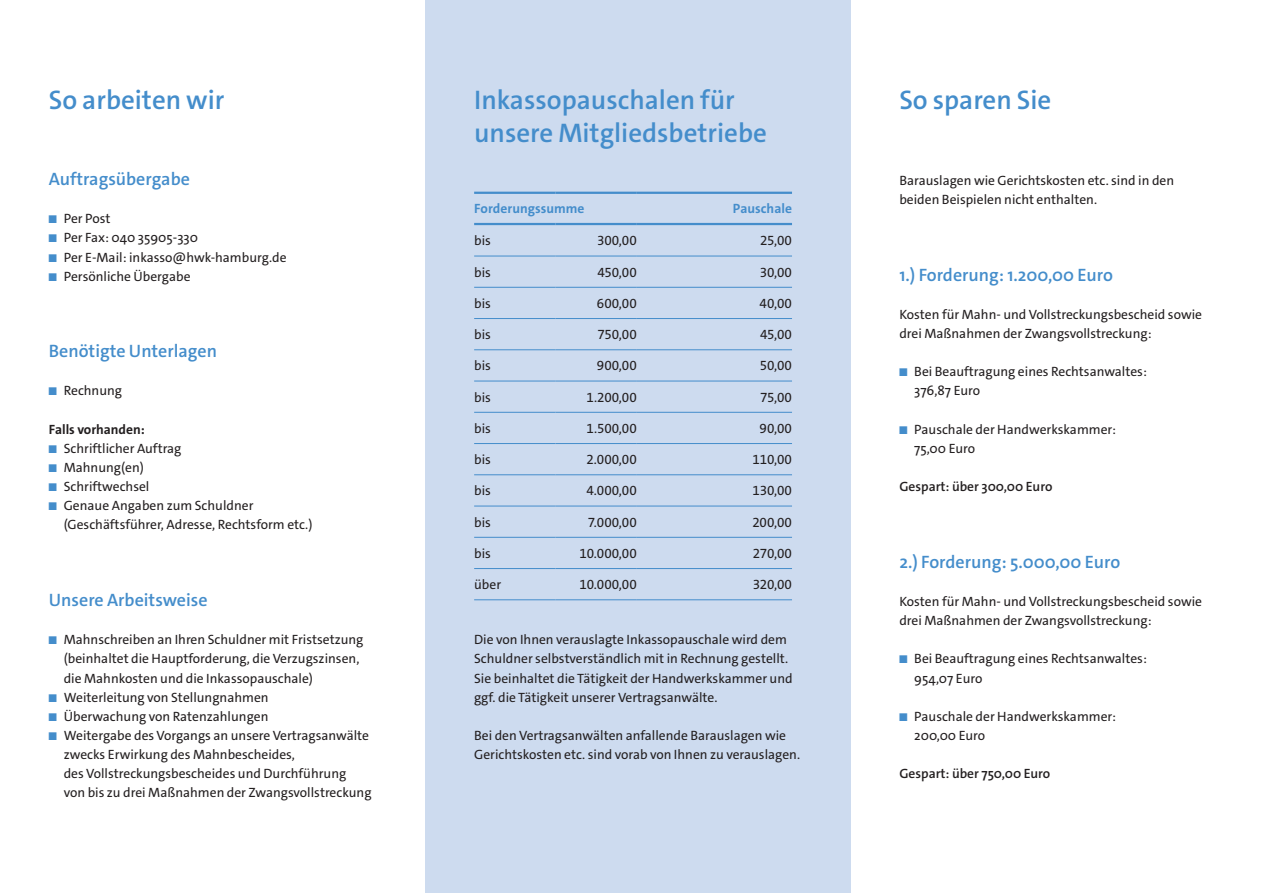
<style>
.page{position:relative;width:1263px;height:893px;background:#fff}
.page>*{position:absolute;margin:0;border:0;box-sizing:border-box;transform-origin:0 0}
.DIN_lang_Überschrift{font:600 27px/32.4px "The Sans C4 s";color:#448dcb}
.DIN_lang_Überschrift-2{font:600 18px "The Sans C4 s";color:#448dcb}
.DIN_lang_Fließtext_F{font:13.5px/19.2px "The Sans C4 s";color:#231f20}
.Tab_Körper{font:13.5px "The Sans C4 s";letter-spacing:.005em;color:#231f20}
.DIN_lang_Überschrift-3{font:13.5px/19.2px "The Sans C4 s";color:#231f20}
.DIN_lang_Aufzählung{font:600 13.5px "The Sans C4 s";color:#231f20}
.Tab_Körper_Linke_Spa{font:13.5px "The Sans C4 s";color:#231f20}
.Tab_Kopf{font:700 13.5px "The Sans C4 s";letter-spacing:.005em;color:#448dcb}
.DIN_lang_Aufzählung-2{font:700 13.5px "The Sans C4 s";color:#231f20}
.s1{font-size:11.4px;color:#448dcb}
</style>
<div class="page">
<div style="left:425px;top:0;width:426px;height:893px;background:#cddbef"></div>
<hr style="left:474px;top:192px;width:81px;height:2px;background:#448dcb">
<hr style="left:555px;top:192px;width:82px;height:2px;background:#448dcb">
<hr style="left:637px;top:192px;width:155px;height:2px;background:#448dcb">
<hr style="left:474px;top:223px;width:81px;height:2px;background:#448dcb">
<hr style="left:555px;top:223px;width:82px;height:2px;background:#448dcb">
<hr style="left:637px;top:223px;width:155px;height:2px;background:#448dcb">
<hr style="left:474px;top:256px;width:81px;height:1px;background:#448dcb">
<hr style="left:555px;top:256px;width:82px;height:1px;background:#448dcb">
<hr style="left:637px;top:256px;width:155px;height:1px;background:#448dcb">
<hr style="left:474px;top:287px;width:81px;height:1px;background:#448dcb">
<hr style="left:555px;top:287px;width:82px;height:1px;background:#448dcb">
<hr style="left:637px;top:287px;width:155px;height:1px;background:#448dcb">
<hr style="left:474px;top:318px;width:81px;height:1px;background:#448dcb">
<hr style="left:555px;top:318px;width:82px;height:1px;background:#448dcb">
<hr style="left:637px;top:318px;width:155px;height:1px;background:#448dcb">
<hr style="left:474px;top:349px;width:81px;height:1px;background:#448dcb">
<hr style="left:555px;top:349px;width:82px;height:1px;background:#448dcb">
<hr style="left:637px;top:349px;width:155px;height:1px;background:#448dcb">
<hr style="left:474px;top:381px;width:81px;height:1px;background:#448dcb">
<hr style="left:555px;top:381px;width:82px;height:1px;background:#448dcb">
<hr style="left:637px;top:381px;width:155px;height:1px;background:#448dcb">
<hr style="left:474px;top:412px;width:81px;height:1px;background:#448dcb">
<hr style="left:555px;top:412px;width:82px;height:1px;background:#448dcb">
<hr style="left:637px;top:412px;width:155px;height:1px;background:#448dcb">
<hr style="left:474px;top:443px;width:81px;height:1px;background:#448dcb">
<hr style="left:555px;top:443px;width:82px;height:1px;background:#448dcb">
<hr style="left:637px;top:443px;width:155px;height:1px;background:#448dcb">
<hr style="left:474px;top:474px;width:81px;height:1px;background:#448dcb">
<hr style="left:555px;top:474px;width:82px;height:1px;background:#448dcb">
<hr style="left:637px;top:474px;width:155px;height:1px;background:#448dcb">
<hr style="left:474px;top:506px;width:81px;height:1px;background:#448dcb">
<hr style="left:555px;top:506px;width:82px;height:1px;background:#448dcb">
<hr style="left:637px;top:506px;width:155px;height:1px;background:#448dcb">
<hr style="left:474px;top:537px;width:81px;height:1px;background:#448dcb">
<hr style="left:555px;top:537px;width:82px;height:1px;background:#448dcb">
<hr style="left:637px;top:537px;width:155px;height:1px;background:#448dcb">
<hr style="left:474px;top:568px;width:81px;height:1px;background:#448dcb">
<hr style="left:555px;top:568px;width:82px;height:1px;background:#448dcb">
<hr style="left:637px;top:568px;width:155px;height:1px;background:#448dcb">
<hr style="left:474px;top:599px;width:81px;height:1px;background:#448dcb">
<hr style="left:555px;top:599px;width:82px;height:1px;background:#448dcb">
<hr style="left:637px;top:599px;width:155px;height:1px;background:#448dcb">
<p class="DIN_lang_Überschrift" style="left:49px;top:84px;width:177px">So arbeiten wir</p>
<p class="DIN_lang_Überschrift-2" style="left:49px;top:167px;width:143px">Auftragsübergabe</p>
<p class="DIN_lang_Fließtext_F" style="left:49px;top:209px;width:63px"><span class="s1">■</span> Per Post</p>
<p class="DIN_lang_Fließtext_F" style="left:49px;top:228px;width:151px"><span class="s1">■</span> Per Fax: 040 35905-330</p>
<p class="DIN_lang_Fließtext_F" style="left:49px;top:247px;width:239px"><span class="s1">■</span> Per E-Mail: inkasso@hwk-hamburg.de</p>
<p class="DIN_lang_Fließtext_F" style="left:49px;top:267px;width:143px"><span class="s1">■</span> Persönliche Übergabe</p>
<p class="DIN_lang_Überschrift-2" style="left:49px;top:340px;width:170px">Benötigte Unterlagen</p>
<p class="DIN_lang_Fließtext_F" style="left:49px;top:381px;width:75px"><span class="s1">■</span> Rechnung</p>
<p class="DIN_lang_Aufzählung-2" style="left:49px;top:420px;width:97px">Falls vorhanden:</p>
<p class="DIN_lang_Fließtext_F" style="left:49px;top:439px;width:134px"><span class="s1">■</span> Schriftlicher Auftrag</p>
<p class="DIN_lang_Fließtext_F" style="left:49px;top:458px;width:97px"><span class="s1">■</span> Mahnung(en)</p>
<p class="DIN_lang_Fließtext_F" style="left:49px;top:477px;width:102px"><span class="s1">■</span> Schriftwechsel</p>
<p class="DIN_lang_Fließtext_F" style="left:64px;top:496px;width:250px;text-indent:-15px"><span class="s1">■</span> Genaue Angaben zum Schuldner (Geschäftsführer, Adresse, Rechtsform etc.)</p>
<p class="DIN_lang_Überschrift-2" style="left:49px;top:588px;width:160px">Unsere Arbeitsweise</p>
<p class="DIN_lang_Fließtext_F" style="left:64px;top:630px;width:301px;text-indent:-15px"><span class="s1">■</span> Mahnschreiben an Ihren Schuldner mit Fristsetzung (beinhaltet die Hauptforderung, die Verzugszinsen, die Mahnkosten und die Inkassopauschale)</p>
<p class="DIN_lang_Fließtext_F" style="left:49px;top:688px;width:221px"><span class="s1">■</span> Weiterleitung von Stellungnahmen</p>
<p class="DIN_lang_Fließtext_F" style="left:49px;top:707px;width:221px"><span class="s1">■</span> Überwachung von Ratenzahlungen</p>
<p class="DIN_lang_Fließtext_F" style="left:64px;top:726px;width:309px;text-indent:-15px"><span class="s1">■</span> Weitergabe des Vorgangs an unsere Vertragsanwälte zwecks Erwirkung des Mahnbescheides,<br>des Vollstreckungsbescheides und Durchführung<br>von bis zu drei Maßnahmen der Zwangsvollstreckung</p>
<p class="DIN_lang_Überschrift" style="left:474px;top:84px;width:294px">Inkassopauschalen für unsere Mitgliedsbetriebe</p>
<p class="Tab_Kopf" style="left:474px;top:200px;width:112px">Forderungssumme</p>
<p class="Tab_Kopf" style="left:733px;top:200px;width:61px">Pauschale</p>
<p class="Tab_Körper_Linke_Spa" style="left:474px;top:232px;width:18px">bis</p>
<p class="Tab_Körper" style="left:597px;top:232px;width:41px">300,00</p>
<p class="Tab_Körper" style="left:760px;top:232px;width:34px">25,00</p>
<p class="Tab_Körper_Linke_Spa" style="left:474px;top:263px;width:18px">bis</p>
<p class="Tab_Körper" style="left:597px;top:263px;width:41px">450,00</p>
<p class="Tab_Körper" style="left:760px;top:263px;width:34px">30,00</p>
<p class="Tab_Körper_Linke_Spa" style="left:474px;top:295px;width:18px">bis</p>
<p class="Tab_Körper" style="left:597px;top:295px;width:41px">600,00</p>
<p class="Tab_Körper" style="left:759px;top:295px;width:34px">40,00</p>
<p class="Tab_Körper_Linke_Spa" style="left:474px;top:326px;width:18px">bis</p>
<p class="Tab_Körper" style="left:597px;top:326px;width:41px">750,00</p>
<p class="Tab_Körper" style="left:760px;top:326px;width:33px">45,00</p>
<p class="Tab_Körper_Linke_Spa" style="left:474px;top:357px;width:18px">bis</p>
<p class="Tab_Körper" style="left:597px;top:357px;width:41px">900,00</p>
<p class="Tab_Körper" style="left:760px;top:357px;width:34px">50,00</p>
<p class="Tab_Körper_Linke_Spa" style="left:474px;top:388px;width:18px">bis</p>
<p class="Tab_Körper" style="left:586px;top:388px;width:52px">1.200,00</p>
<p class="Tab_Körper" style="left:760px;top:388px;width:34px">75,00</p>
<p class="Tab_Körper_Linke_Spa" style="left:474px;top:420px;width:18px">bis</p>
<p class="Tab_Körper" style="left:587px;top:420px;width:52px">1.500,00</p>
<p class="Tab_Körper" style="left:760px;top:420px;width:34px">90,00</p>
<p class="Tab_Körper_Linke_Spa" style="left:474px;top:451px;width:18px">bis</p>
<p class="Tab_Körper" style="left:587px;top:451px;width:52px">2.000,00</p>
<p class="Tab_Körper" style="left:752px;top:451px;width:41px">110,00</p>
<p class="Tab_Körper_Linke_Spa" style="left:474px;top:482px;width:18px">bis</p>
<p class="Tab_Körper" style="left:587px;top:482px;width:52px">4.000,00</p>
<p class="Tab_Körper" style="left:752px;top:482px;width:41px">130,00</p>
<p class="Tab_Körper_Linke_Spa" style="left:474px;top:513px;width:18px">bis</p>
<p class="Tab_Körper" style="left:588px;top:513px;width:50px">7.000,00</p>
<p class="Tab_Körper" style="left:752px;top:513px;width:41px">200,00</p>
<p class="Tab_Körper_Linke_Spa" style="left:474px;top:545px;width:18px">bis</p>
<p class="Tab_Körper" style="left:580px;top:545px;width:59px">10.000,00</p>
<p class="Tab_Körper" style="left:753px;top:545px;width:41px">270,00</p>
<p class="Tab_Körper_Linke_Spa" style="left:474px;top:576px;width:29px">über</p>
<p class="Tab_Körper" style="left:580px;top:576px;width:59px">10.000,00</p>
<p class="Tab_Körper" style="left:753px;top:576px;width:41px">320,00</p>
<p class="DIN_lang_Fließtext_F" style="left:474px;top:630px;width:320px">Die von Ihnen verauslagte Inkassopauschale wird dem Schuldner selbstverständlich mit in Rechnung gestellt.<br>Sie beinhaltet die Tätigkeit der Handwerkskammer und ggf. die Tätigkeit unserer Vertragsanwälte.</p>
<p class="DIN_lang_Fließtext_F" style="left:474px;top:726px;width:327px">Bei den Vertragsanwälten anfallende Barauslagen wie<br>Gerichtskosten etc. sind vorab von Ihnen zu verauslagen.</p>
<p class="DIN_lang_Überschrift" style="left:899px;top:84px;width:153px">So sparen Sie</p>
<p class="DIN_lang_Überschrift-3" style="left:899px;top:171px;width:276px">Barauslagen wie Gerichtskosten etc. sind in den beiden Beispielen nicht enthalten.</p>
<p class="DIN_lang_Überschrift-2" style="left:899px;top:263px;width:215px">1.) Forderung: 1.200,00 Euro</p>
<p class="DIN_lang_Fließtext_F" style="left:899px;top:305px;width:304px">Kosten für Mahn- und Vollstreckungsbescheid sowie drei Maßnahmen der Zwangsvollstreckung:</p>
<p class="DIN_lang_Fließtext_F" style="left:914px;top:362px;width:234px;text-indent:-15px"><span class="s1">■</span> Bei Beauftragung eines Rechtsanwaltes:<br>376,87 Euro</p>
<p class="DIN_lang_Fließtext_F" style="left:914px;top:420px;width:203px;text-indent:-15px"><span class="s1">■</span> Pauschale der Handwerkskammer:<br>75,00 Euro</p>
<p class="DIN_lang_Aufzählung" style="left:899px;top:478px;width:155px">Gespart: über 300,00 Euro</p>
<p class="DIN_lang_Überschrift-2" style="left:899px;top:550px;width:222px">2.) Forderung: 5.000,00 Euro</p>
<p class="DIN_lang_Fließtext_F" style="left:899px;top:592px;width:304px">Kosten für Mahn- und Vollstreckungsbescheid sowie drei Maßnahmen der Zwangsvollstreckung:</p>
<p class="DIN_lang_Fließtext_F" style="left:914px;top:649px;width:234px;text-indent:-15px"><span class="s1">■</span> Bei Beauftragung eines Rechtsanwaltes:<br>954,07 Euro</p>
<p class="DIN_lang_Fließtext_F" style="left:914px;top:707px;width:203px;text-indent:-15px"><span class="s1">■</span> Pauschale der Handwerkskammer:<br>200,00 Euro</p>
<p class="DIN_lang_Aufzählung" style="left:899px;top:765px;width:152px">Gespart: über 750,00 Euro</p>
</div>
